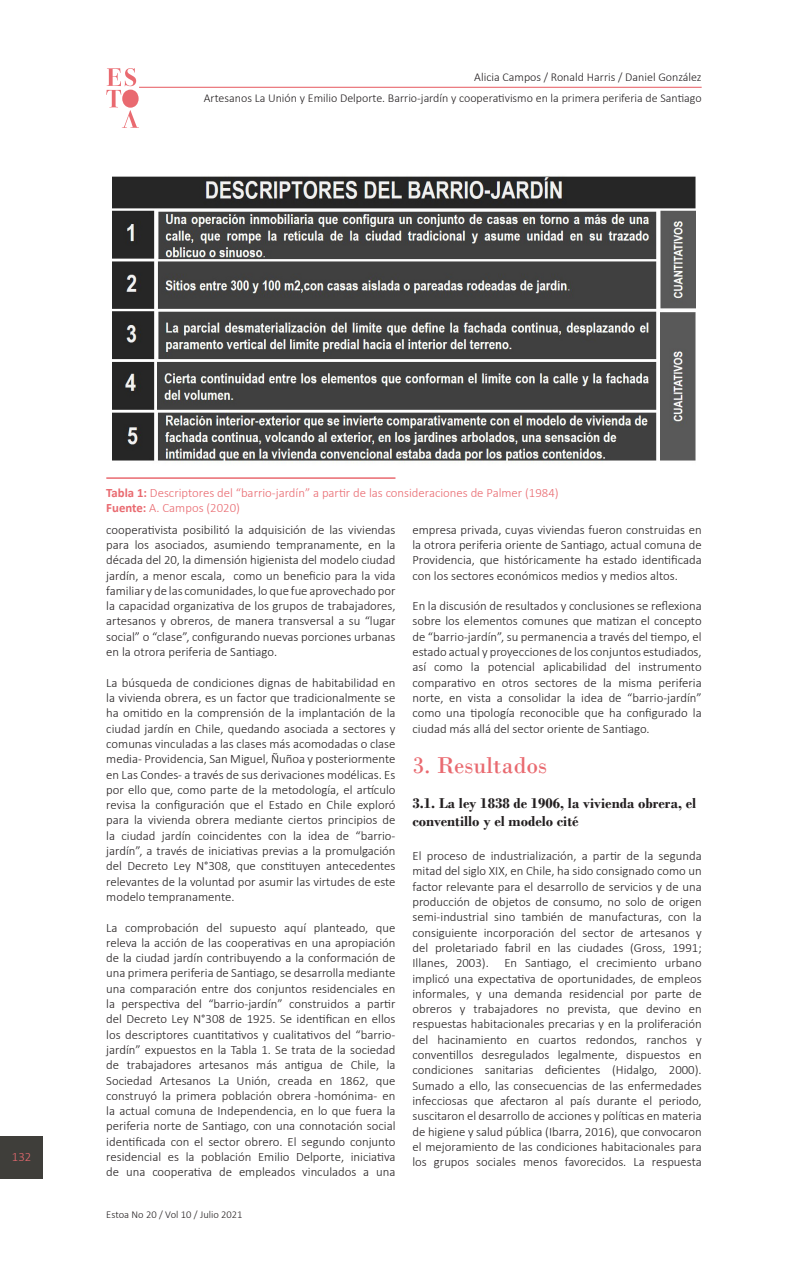
<style>
.page{position:relative;width:808px;height:1263px;background:#fff}
.page>*{position:absolute;margin:0;border:0;box-sizing:border-box;transform-origin:0 0}
.t1{font:24px "Bodoni";color:#e96a70}
.subtitulo_2{font:700 15px/18px "Bodoni";color:#231f20}
.parrafo{font:300 12.75px/15.3px "Calibri";color:#231f20;text-align:justify}
.parrafo-2{font:300 12.75px "Calibri";color:#e96a70}
.t2{font:300 12px "Calibri";color:#231f20}
.t3{font:300 10.5px "Calibri";color:#231f20}
.s1{font-weight:700}
</style>
<div class="page">
<svg style="left:106px;top:68px;width:33px;height:60px"></svg>
<hr style="left:139px;top:87px;width:563px;height:1px;background:#e96a70">
<div style="left:0;top:1137px;width:43px;height:42px;background:#3f3e3a"></div>
<hr style="left:106px;top:477px;width:289px;height:2px;background:#e96a70">
<img style="left:113px;top:176px;width:582px;height:287px">
<p class="t2" style="left:474px;top:70px;width:229px">Alicia Campos / Ronald Harris / Daniel González</p>
<p class="t2" style="left:204px;top:91px;width:499px">Artesanos La Unión y Emilio Delporte. Barrio-jardín y cooperativismo en la primera periferia de Santiago</p>
<p class="parrafo-2" style="left:12px;top:1148px;width:21px">132</p>
<p class="parrafo-2" style="left:106px;top:485px;width:454px"><span class="s1">Tabla 1:</span> Descriptores del “barrio-jardín” a partir de las consideraciones de Palmer (1984)</p>
<p class="parrafo-2" style="left:106px;top:500px;width:135px"><span class="s1">Fuente:</span> A. Campos (2020)</p>
<p class="parrafo" style="left:106px;top:522px;width:291px">cooperativista posibilitó la adquisición de las viviendas para los asociados, asumiendo tempranamente, en la década del 20, la dimensión higienista del modelo ciudad jardín, a menor escala, como un beneficio para la vida familiar y de las comunidades, lo que fue aprovechado por la capacidad organizativa de los grupos de trabajadores, artesanos y obreros, de manera transversal a su “lugar social” o “clase”, configurando nuevas porciones urbanas en la otrora periferia de Santiago.</p>
<p class="parrafo" style="left:106px;top:675px;width:291px">La búsqueda de condiciones dignas de habitabilidad en la vivienda obrera, es un factor que tradicionalmente se ha omitido en la comprensión de la implantación de la ciudad jardín en Chile, quedando asociada a sectores y comunas vinculadas a las clases más acomodadas o clase media - Providencia, San Miguel, Ñuñoa y posteriormente en Las Condes- a través de sus derivaciones modélicas. Es por ello que, como parte de la metodología, el artículo revisa la configuración que el Estado en Chile exploró para la vivienda obrera mediante ciertos principios de la ciudad jardín coincidentes con la idea de “barrio&shy;jardín”, a través de iniciativas previas a la promulgación del Decreto Ley N°308, que constituyen antecedentes relevantes de la voluntad por asumir las virtudes de este modelo tempranamente.</p>
<p class="parrafo" style="left:106px;top:919px;width:291px">La comprobación del supuesto aquí planteado, que releva la acción de las cooperativas en una apropiación de la ciudad jardín contribuyendo a la conformación de una primera periferia de Santiago, se desarrolla mediante una comparación entre dos conjuntos residenciales en la perspectiva del “barrio-jardín” construidos a partir del Decreto Ley N°308 de 1925. Se identifican en ellos los descriptores cuantitativos y cualitativos del “barrio&shy;jardín” expuestos en la Tabla 1. Se trata de la sociedad de trabajadores artesanos más antigua de Chile, la Sociedad Artesanos La Unión, creada en 1862, que construyó la primera población obrera -homónima- en la actual comuna de Independencia, en lo que fuera la periferia norte de Santiago, con una connotación social identificada con el sector obrero. El segundo conjunto residencial es la población Emilio Delporte, iniciativa de una cooperativa de empleados vinculados a una</p>
<p class="parrafo" style="left:412px;top:522px;width:291px">empresa privada, cuyas viviendas fueron construidas en la otrora periferia oriente de Santiago, actual comuna de Providencia, que históricamente ha estado identificada con los sectores económicos medios y medios altos.</p>
<p class="parrafo" style="left:412px;top:598px;width:291px">En la discusión de resultados y conclusiones se reflexiona sobre los elementos comunes que matizan el concepto de “barrio-jardín”, su permanencia a través del tiempo, el estado actual y proyecciones de los conjuntos estudiados, así como la potencial aplicabilidad del instrumento comparativo en otros sectores de la misma periferia norte, en vista a consolidar la idea de “barrio-jardín” como una tipología reconocible que ha configurado la ciudad más allá del sector oriente de Santiago.</p>
<p class="t1" style="left:412px;top:751px;width:136px">3. Resultados</p>
<p class="subtitulo_2" style="left:412px;top:794px;width:285px">3.1. La ley 1838 de 1906, la vivienda obrera, el conventillo y el modelo cité</p>
<p class="parrafo" style="left:412px;top:848px;width:291px">El proceso de industrialización, a partir de la segunda mitad del siglo XIX, en Chile, ha sido consignado como un factor relevante para el desarrollo de servicios y de una producción de objetos de consumo, no solo de origen semi-industrial sino también de manufacturas, con la consiguiente incorporación del sector de artesanos y del proletariado fabril en las ciudades (Gross, 1991; Illanes, 2003). En Santiago, el crecimiento urbano implicó una expectativa de oportunidades, de empleos informales, y una demanda residencial por parte de obreros y trabajadores no prevista, que devino en respuestas habitacionales precarias y en la proliferación del hacinamiento en cuartos redondos, ranchos y conventillos desregulados legalmente, dispuestos en condiciones sanitarias deficientes (Hidalgo, 2000).<br>Sumado a ello, las consecuencias de las enfermedades infecciosas que afectaron al país durante el periodo, suscitaron el desarrollo de acciones y políticas en materia de higiene y salud pública (Ibarra, 2016), que convocaron el mejoramiento de las condiciones habitacionales para los grupos sociales menos favorecidos. La respuesta</p>
<p class="t3" style="left:106px;top:1207px;width:138px">Estoa No 20 / Vol 10 / Julio 2021</p>
</div>
